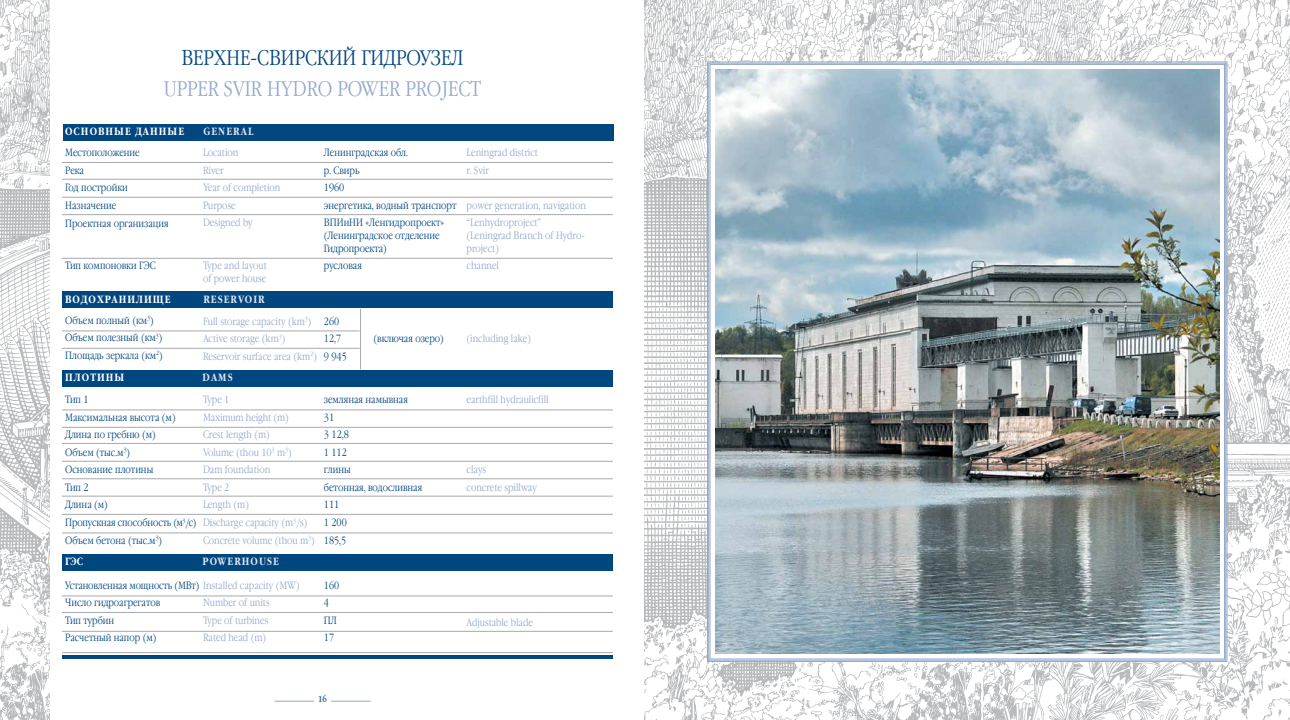
<style>
.page{position:relative;width:1290px;height:720px;background:#fff}
.page>*{position:absolute;margin:0;border:0;box-sizing:border-box;transform-origin:0 0}
.t1{font:300 21px "Garamond Narrow C";color:#95a9cb}
.t2{font:300 21px "Garamond Narrow C";color:#00467f}
.t3{font:300 10.5px/17.6px "Garamond Narrow C";color:#00467f}
.t4{font:300 10.5px/17.6px "Garamond Narrow C";color:#95a9cb}
.t5{font:700 10.5px "Garamond Narrow C";letter-spacing:.1em;color:#fff}
.t6{font:700 10.5px "Garamond Narrow C";letter-spacing:.1em;color:#dfe5ef}
.t7{font:700 8.75px "Garamond Narrow C";color:#336b98}
.s1{color:#95a9cb}
</style>
<div class="page">
<img style="left:0;top:0;width:50px;height:719px">
<hr style="left:274px;top:700px;width:96px;height:1px;background:#95a9cb">
<div style="left:314px;top:695px;width:17px;height:11px;background:#fff"></div>
<img style="left:645px;top:0;width:645px;height:719px">
<svg style="left:706px;top:61px;width:522px;height:601px"></svg>
<div style="left:63px;top:124px;width:550px;height:17px;background:#00467f"></div>
<hr style="left:62px;top:162px;width:551px;height:1px;background:#a7a9ac">
<hr style="left:62px;top:179px;width:551px;height:1px;background:#a7a9ac">
<hr style="left:62px;top:197px;width:551px;height:1px;background:#a7a9ac">
<hr style="left:62px;top:214px;width:551px;height:1px;background:#a7a9ac">
<div style="left:62px;top:291px;width:551px;height:17px;background:#00467f"></div>
<div style="left:62px;top:369px;width:551px;height:17px;background:#00467f"></div>
<div style="left:62px;top:553px;width:551px;height:17px;background:#00467f"></div>
<hr style="left:62px;top:258px;width:551px;height:1px;background:#a7a9ac">
<hr style="left:62px;top:330px;width:298px;height:1px;background:#a7a9ac">
<hr style="left:62px;top:348px;width:298px;height:1px;background:#a7a9ac">
<hr style="left:62px;top:409px;width:551px;height:1px;background:#a7a9ac">
<hr style="left:62px;top:427px;width:551px;height:1px;background:#a7a9ac">
<hr style="left:62px;top:443px;width:551px;height:1px;background:#a7a9ac">
<hr style="left:62px;top:461px;width:551px;height:1px;background:#a7a9ac">
<hr style="left:62px;top:478px;width:551px;height:1px;background:#a7a9ac">
<hr style="left:62px;top:495px;width:551px;height:1px;background:#a7a9ac">
<hr style="left:62px;top:514px;width:551px;height:1px;background:#a7a9ac">
<hr style="left:62px;top:532px;width:551px;height:1px;background:#a7a9ac">
<hr style="left:62px;top:595px;width:551px;height:1px;background:#a7a9ac">
<hr style="left:62px;top:612px;width:551px;height:1px;background:#a7a9ac">
<hr style="left:62px;top:630px;width:551px;height:1px;background:#a7a9ac">
<hr style="left:62px;top:652px;width:551px;height:1px;background:#a7a9ac">
<hr style="left:62px;top:655px;width:551px;height:3px;background:#00467f">
<hr style="left:360px;top:309px;width:1px;height:60px;background:#a7a9ac">
<img style="left:715px;top:70px;width:504px;height:583px">
<h1 class="t2" style="left:182px;top:46px;width:13px">Верхне</h1>
<h1 class="t2" style="left:251px;top:46px;width:214px">-СвирскИЙ ГИДРОУЗЕЛ</h1>
<h1 class="t1" style="left:164px;top:77px;width:25px">Upper</h1>
<h1 class="t1" style="left:224px;top:77px;width:259px">Svir HYDRO POWER PROJECT</h1>
<p class="t5" style="left:65px;top:125px;width:120px">ОСНОВНЫЕ ДАННЫЕ</p>
<p class="t6" style="left:203px;top:125px;width:51px">GENERAL</p>
<p class="t3" style="left:65px;top:144px;width:105px">Местоположение<br>Река<br>Год постройки<br>Назначение<br>Проектная организация</p>
<p class="t3" style="left:65px;top:257px;width:92px">Тип компоновки ГЭС</p>
<p class="t3" style="left:324px;top:144px;width:134px">Ленинградская обл.<br>р. Свирь<br>1960<br>энергетика, водный транспорт<br>ВПИиНИ «Ленгидропроект»</p>
<p class="t3" style="left:324px;top:229px;width:117px;line-height:12.6px">(Ленинградское отделение<br>Гидропроекта)</p>
<p class="t3" style="left:324px;top:257px;width:39px">русловая</p>
<p class="t4" style="left:467px;top:144px;width:73px">Leningrad district r. Svir</p>
<p class="t4" style="left:467px;top:197px;width:121px">power generation, navigation “Lenhydroproject”</p>
<p class="t4" style="left:467px;top:229px;width:120px;line-height:12.6px">(Leningrad Branch of Hydro&shy;project)</p>
<p class="t4" style="left:467px;top:257px;width:34px">channel</p>
<p class="t4" style="left:203px;top:144px;width:79px">Location<br>River<br>Year of completion<br>Purpose<br>Designed by</p>
<p class="t4" style="left:203px;top:259px;width:65px;line-height:12.6px">Type and layout of power house</p>
<p class="t5" style="left:65px;top:293px;width:107px">ВОДОХРАНИЛИЩЕ</p>
<p class="t6" style="left:203px;top:293px;width:63px">RESERVOIR</p>
<p class="t3" style="left:65px;top:311px;width:99px">Объем полный (км<sup>3</sup>)<br>Объем полезный (км<sup>3</sup>)<br>Площадь зеркала (км<sup>2</sup>)</p>
<p class="t3" style="left:324px;top:312px;width:24px">260<br>12,7<br>9 945</p>
<p class="t4" style="left:203px;top:312px;width:116px">Full storage capacity (km<sup>3</sup>)<br>Active storage (km<sup>3</sup>)<br>Reservoir surface area (km<sup>2</sup>)</p>
<p class="t5" style="left:65px;top:371px;width:61px">ПЛОТИНЫ</p>
<p class="t6" style="left:203px;top:371px;width:32px">DAMS</p>
<p class="t3" style="left:373px;top:330px;width:72px">(включая озеро)</p>
<p class="t4" style="left:467px;top:330px;width:66px">(including lake)</p>
<p class="t4" style="left:203px;top:391px;width:113px">Type 1<br>Maximum height (m)<br>Crest length (m)<br>Volume (thou 10<sup>3</sup> m<sup>3</sup>)<br>Dam foundation<br>Type 2<br>Length (m)<br>Discharge capacity (m<sup>3</sup>/s)<br>Concrete volume (thou m<sup>3</sup>)</p>
<p class="t4" style="left:467px;top:391px;width:84px">earthfill hydraulicfill</p>
<p class="t3" style="left:65px;top:391px;width:133px">Тип 1<br>Максимальная высота (м)<br>Длина по гребню (м)<br>Объем (тыс.м<sup>3</sup>)<br>Основание плотины<br>Тип 2<br>Длина (м)<br>Пропускная способность (м<sup>3</sup>/с)<br>Объем бетона (тыс.м<sup>3</sup>)</p>
<p class="t3" style="left:324px;top:391px;width:100px">земляная намывная<br>31<br>3 12,8<br>1 112<br>глины<br>бетонная, водосливная<br>111<br>1 200<br>185,5</p>
<p class="t4" style="left:467px;top:461px;width:72px">clays<br>concrete spillway</p>
<p class="t5" style="left:65px;top:555px;width:19px">ГЭС</p>
<p class="t6" style="left:203px;top:555px;width:78px">POWERHOUSE</p>
<p class="t3" style="left:65px;top:576px;width:236px">Установленная мощность (МВт) <span class="s1">Installed capacity (MW)<br></span>Число гидроагрегатов<br>Тип турбин<br>Расчетный напор (м)</p>
<p class="t3" style="left:324px;top:576px;width:17px">160<br>4<br>ПЛ<br>17</p>
<p class="t4" style="left:203px;top:594px;width:68px">Number of units<br>Type of turbines<br>Rated head (m)</p>
<p class="t7" style="left:318px;top:694px;width:10px">16</p>
<p class="t4" style="left:467px;top:614px;width:68px">Adjustable blade</p>
</div>
